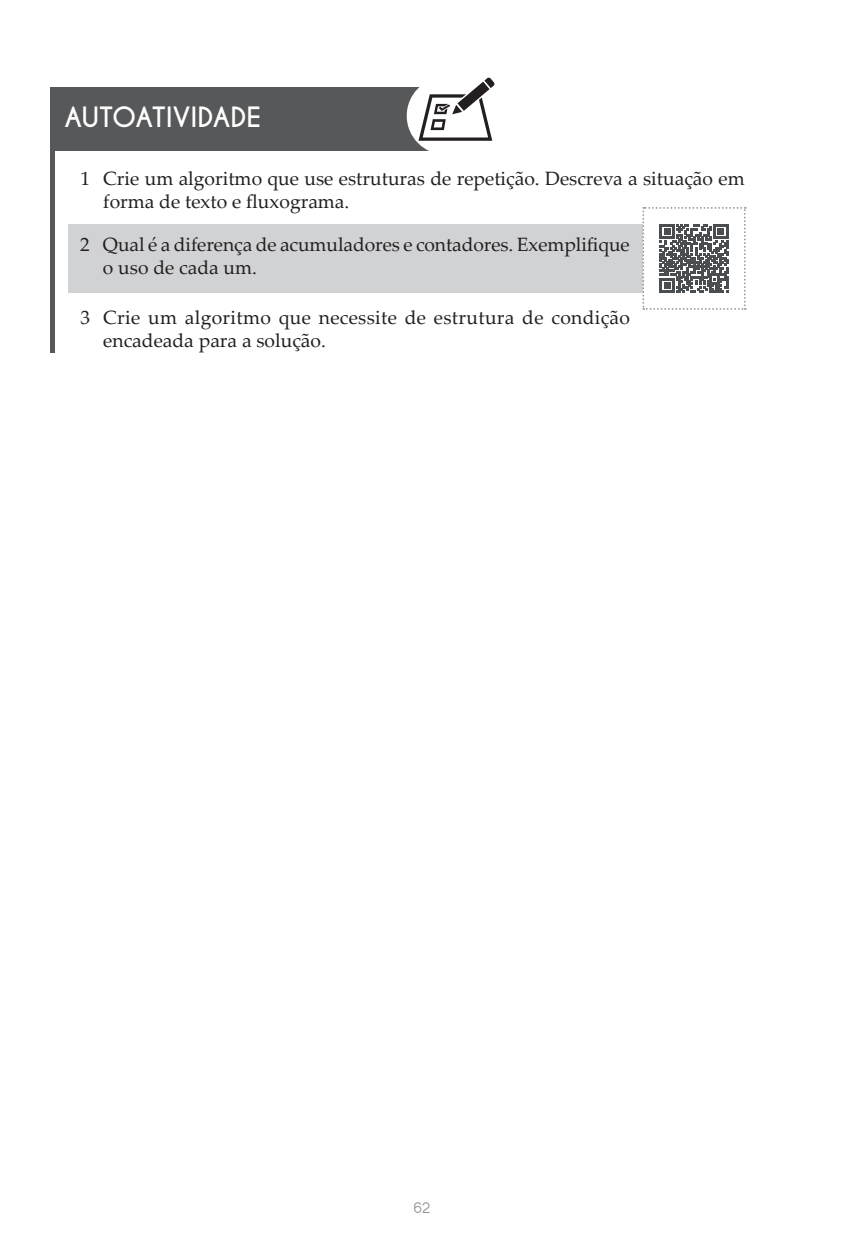
<style>
.page{position:relative;width:844px;height:1241px;background:#fff}
.page>*{position:absolute;margin:0;border:0;box-sizing:border-box;transform-origin:0 0}
.t1{font:700 26.25px "Caviar Dreams";color:#fff}
.t2{font:19.25px/23.1px "Palatino Linotype";color:#231f20}
.t3{font:17.5px "Alcefun Round";color:#939598}
</style>
<div class="page">
<div style="left:68px;top:225px;width:600px;height:68px;background:#d1d2d4"></div>
<div style="left:51px;top:87px;width:405px;height:63px;background:#57585a"></div>
<hr style="left:50px;top:87px;width:4px;height:265px;background:#57585a">
<div style="left:406px;top:77px;width:78px;height:78px;background:#fff;border-radius:50%"></div>
<svg style="left:418px;top:78px;width:76px;height:63px"></svg>
<svg style="left:642px;top:207px;width:103px;height:103px"></svg>
<h1 class="t1" style="left:64px;top:101px;width:198px">AUTOATIVIDADE</h1>
<p class="t2" style="left:103px;top:166px;width:642px;text-indent:-23px">1 Crie um algoritmo que use estruturas de repetição. Descreva a situação em forma de texto e fluxograma.</p>
<p class="t2" style="left:103px;top:232px;width:528px;text-indent:-23px">2 Qual é a diferença de acumuladores e contadores. Exemplifique o uso de cada um.</p>
<p class="t2" style="left:103px;top:305px;width:528px;text-indent:-23px">3 Crie um algoritmo que necessite de estrutura de condição encadeada para a solução.</p>
<p class="t3" style="left:413px;top:1197px;width:18px">62</p>
</div>
